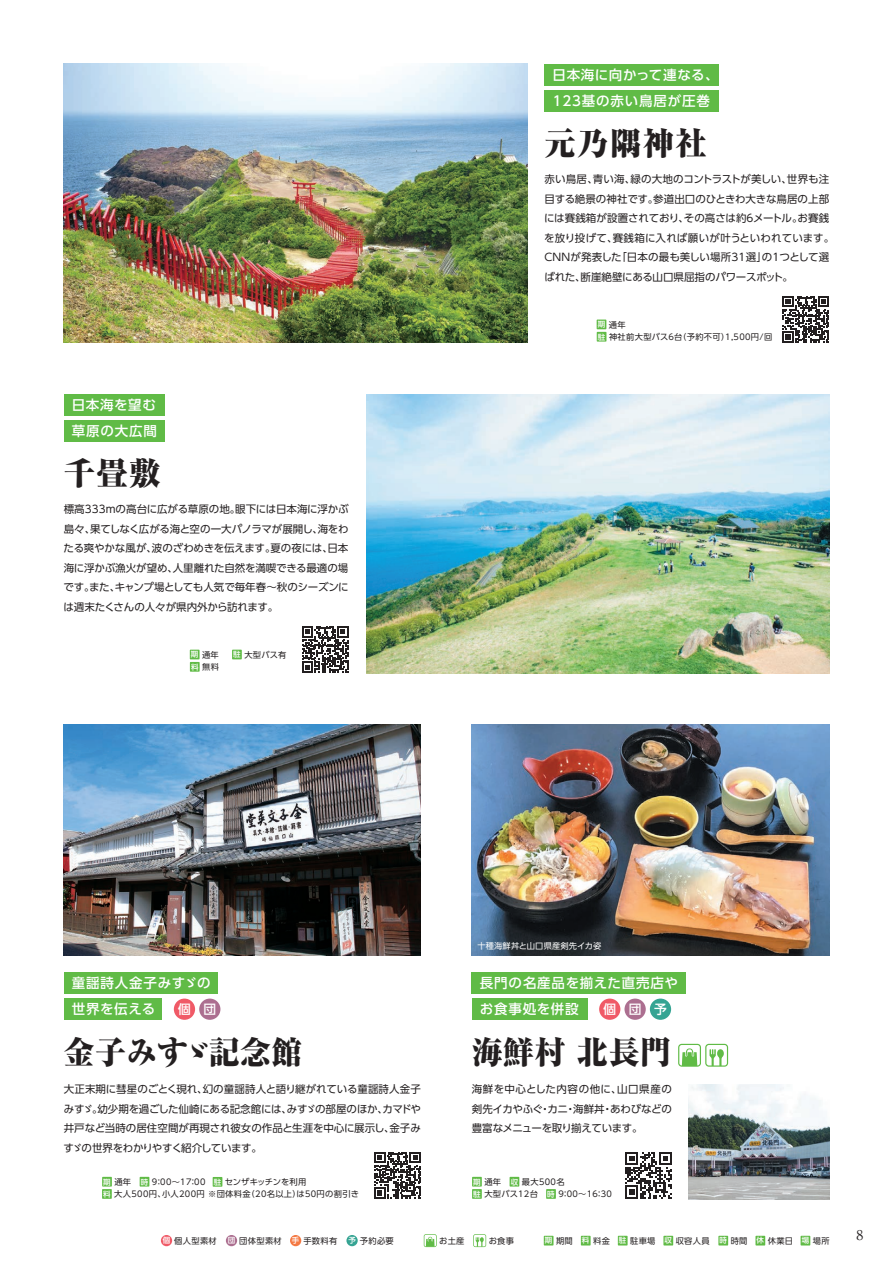
<style>
.page{position:relative;width:893px;height:1263px;background:#fff}
.page>*{position:absolute;margin:0;border:0;box-sizing:border-box;transform-origin:0 0}
.t1{font:800 expanded 31.5px "Ryumin Pr 6";letter-spacing:.02em;color:#231f20}
.t2{font:500 13.5px/26.4px "UD Shin Go Pr 6";letter-spacing:.06em;color:#fff}
.t3{font:700 13.5px "A1 Mincho Std";color:#231f20}
.t4{font:500 12.75px "UD Shin Go Pr 6";color:#fff}
.t5{font:10.5px/19.5px "UD Shin Go Pr 6";letter-spacing:-.01em;color:#231f20;text-align:justify}
.t6{font:8.25px/12.3px "UD Shin Go Pr 6";letter-spacing:.04em;color:#231f20}
.t7{font:8.25px "UD Shin Go Pr 6";letter-spacing:.015em;color:#231f20}
.t8{font:8.25px "UD Shin Go Pr 6";letter-spacing:.02em;color:#fff}
.s1{font-weight:500;font-size:7.5px;color:#fff}
</style>
<div class="page">
<img style="left:64px;top:724px;width:357px;height:231px">
<img style="left:472px;top:724px;width:357px;height:231px">
<img style="left:689px;top:1084px;width:140px;height:115px">
<img style="left:64px;top:64px;width:463px;height:279px">
<img style="left:366px;top:394px;width:463px;height:279px">
<svg style="left:782px;top:296px;width:47px;height:47px"></svg>
<svg style="left:374px;top:1152px;width:47px;height:46px"></svg>
<svg style="left:625px;top:1152px;width:47px;height:46px"></svg>
<div style="left:64px;top:972px;width:153px;height:21px;background:#60bb46"></div>
<div style="left:64px;top:998px;width:97px;height:22px;background:#60bb46"></div>
<div style="left:472px;top:972px;width:214px;height:21px;background:#60bb46"></div>
<div style="left:472px;top:998px;width:116px;height:22px;background:#60bb46"></div>
<div style="left:544px;top:64px;width:175px;height:21px;background:#60bb46"></div>
<div style="left:544px;top:90px;width:175px;height:22px;background:#60bb46"></div>
<div style="left:472px;top:1189px;width:10px;height:10px;background:#60bb46"></div>
<div style="left:546px;top:1189px;width:10px;height:10px;background:#60bb46"></div>
<div style="left:472px;top:1177px;width:10px;height:9px;background:#60bb46"></div>
<div style="left:510px;top:1177px;width:9px;height:9px;background:#60bb46"></div>
<div style="left:213px;top:1177px;width:9px;height:10px;background:#60bb46"></div>
<div style="left:102px;top:1189px;width:10px;height:10px;background:#60bb46"></div>
<div style="left:102px;top:1177px;width:10px;height:9px;background:#60bb46"></div>
<div style="left:140px;top:1177px;width:9px;height:9px;background:#60bb46"></div>
<svg style="left:678px;top:1044px;width:50px;height:23px"></svg>
<div style="left:599px;top:998px;width:21px;height:22px;background:#f05a67;border-radius:50%"></div>
<div style="left:624px;top:998px;width:22px;height:22px;background:#ac6f90;border-radius:50%"></div>
<div style="left:650px;top:998px;width:21px;height:22px;background:#35a493;border-radius:50%"></div>
<div style="left:174px;top:998px;width:21px;height:22px;background:#f05a67;border-radius:50%"></div>
<div style="left:199px;top:998px;width:21px;height:22px;background:#ac6f90;border-radius:50%"></div>
<div style="left:597px;top:320px;width:9px;height:9px;background:#60bb46"></div>
<div style="left:597px;top:332px;width:9px;height:10px;background:#60bb46"></div>
<div style="left:64px;top:394px;width:100px;height:22px;background:#60bb46"></div>
<div style="left:64px;top:420px;width:100px;height:22px;background:#60bb46"></div>
<div style="left:190px;top:650px;width:10px;height:9px;background:#60bb46"></div>
<div style="left:232px;top:650px;width:10px;height:9px;background:#60bb46"></div>
<div style="left:190px;top:662px;width:10px;height:10px;background:#60bb46"></div>
<svg style="left:302px;top:626px;width:46px;height:47px"></svg>
<div style="left:544px;top:1236px;width:9px;height:9px;background:#60bb46"></div>
<div style="left:581px;top:1236px;width:10px;height:9px;background:#60bb46"></div>
<div style="left:618px;top:1236px;width:10px;height:9px;background:#60bb46"></div>
<div style="left:663px;top:1236px;width:10px;height:9px;background:#60bb46"></div>
<div style="left:718px;top:1236px;width:10px;height:9px;background:#60bb46"></div>
<div style="left:755px;top:1236px;width:10px;height:9px;background:#60bb46"></div>
<div style="left:801px;top:1236px;width:9px;height:9px;background:#60bb46"></div>
<div style="left:161px;top:1235px;width:11px;height:11px;background:#f05a67;border-radius:50%"></div>
<div style="left:226px;top:1235px;width:11px;height:11px;background:#ac6f90;border-radius:50%"></div>
<div style="left:290px;top:1235px;width:11px;height:11px;background:#f47943;border-radius:50%"></div>
<div style="left:346px;top:1235px;width:12px;height:11px;background:#35a493;border-radius:50%"></div>
<svg style="left:473px;top:1234px;width:13px;height:13px"></svg>
<svg style="left:424px;top:1234px;width:13px;height:13px"></svg>
<p class="t2" style="left:72px;top:391px;width:87px">日本海を望む草原の大広間</p>
<h1 class="t1" style="left:64px;top:448px;width:99px">千畳敷</h1>
<p class="t5" style="left:64px;top:499px;width:287px">標高333ｍの高台に広がる草原の地。眼下には日本海に浮かぶ島々、果てしなく広がる海と空の一大パノラマが展開し、海をわたる爽やかな風が、波のざわめきを伝えます。夏の夜には、日本海に浮かぶ漁火が望め、人里離れた自然を満喫できる最適の場です。また、キャンプ場としても人気で毎年春～秋のシーズンには週末たくさんの人々が県内外から訪れます。</p>
<p class="t6" style="left:191px;top:648px;width:29px"><span class="s1">期</span>通年</p>
<p class="t6" style="left:233px;top:648px;width:55px"><span class="s1">駐</span>大型バス有</p>
<p class="t6" style="left:191px;top:660px;width:29px"><span class="s1">料</span>無料</p>
<p class="t2" style="left:552px;top:61px;width:168px">日本海に向かって連なる、<br>123基の赤い鳥居が圧巻</p>
<h1 class="t1" style="left:544px;top:118px;width:164px">元乃隅神社</h1>
<p class="t5" style="left:544px;top:169px;width:292px;text-align:left">赤い鳥居、青い海、緑の大地のコントラストが美しい、世界も注目する絶景の神社です。参道出口のひときわ大きな鳥居の上部には賽銭箱が設置されており、その高さは約6メートル。お賽銭を放り投げて、賽銭箱に入れば願いが叶うといわれています。CNNが発表した「日本の最も美しい場所31選」の1つとして選ばれた、断崖絶壁にある山口県屈指のパワースポット。</p>
<p class="t6" style="left:598px;top:318px;width:176px"><span class="s1">期</span>通年<br><span class="s1">駐</span>神社前大型バス６台（予約不可）1,500円/回</p>
<p class="t8" style="left:477px;top:939px;width:125px">十種海鮮丼と山口県産剣先イカ姿</p>
<p class="t2" style="left:480px;top:969px;width:200px">長門の名産品を揃えた直売店やお食事処を併設</p>
<p class="t2" style="left:72px;top:969px;width:140px">童謡詩人金子みすゞの世界を伝える</p>
<h1 class="t1" style="left:64px;top:1027px;width:240px">金子みすゞ記念館</h1>
<p class="t5" style="left:64px;top:1079px;width:359px">大正末期に彗星のごとく現れ、幻の童謡詩人と語り継がれている童謡詩人金子みすゞ。幼少期を過ごした仙崎にある記念館には、みすゞの部屋のほか、カマドや井戸など当時の居住空間が再現され彼女の作品と生涯を中心に展示し、金子みすゞの世界をわかりやすく紹介しています。</p>
<p class="t4" style="left:178px;top:999px;width:40px">個 団</p>
<p class="t4" style="left:603px;top:999px;width:65px">個団予</p>
<h1 class="t1" style="left:472px;top:1027px;width:201px">海鮮村 北長門</h1>
<p class="t5" style="left:472px;top:1079px;width:202px">海鮮を中心とした内容の他に、山口県産の剣先イカやふぐ・カニ・海鮮丼・あわびなどの豊富なメニューを取り揃えています。</p>
<p class="t7" style="left:103px;top:1175px;width:204px"><span class="s1">期</span>通年 <span class="s1">時</span> 9：00～17：00　<span class="s1">駐</span>センザキッチンを利用</p>
<p class="t6" style="left:473px;top:1175px;width:93px"><span class="s1">期</span>通年 <span class="s1">収</span>最大500名</p>
<p class="t6" style="left:103px;top:1187px;width:257px"><span class="s1">料</span>大人500円、小人200円 ※団体料金（20名以上）は50円の割引き</p>
<p class="t6" style="left:473px;top:1187px;width:140px"><span class="s1">駐</span>大型バス12台 <span class="s1">時</span> 9：00～16：30</p>
<p class="t6" style="left:163px;top:1234px;width:56px"><span class="s1">個</span>個人型素材</p>
<p class="t6" style="left:228px;top:1234px;width:111px"><span class="s1">団</span>団体型素材 <span class="s1">手</span>手数料有</p>
<p class="t6" style="left:348px;top:1234px;width:47px"><span class="s1">予</span>予約必要</p>
<p class="t6" style="left:439px;top:1234px;width:27px">お土産</p>
<p class="t6" style="left:489px;top:1234px;width:27px">お食事</p>
<p class="t6" style="left:545px;top:1234px;width:286px"><span class="s1">期</span>期間 <span class="s1">料</span>料金 <span class="s1">駐</span>駐車場 <span class="s1">収</span>収容人員 <span class="s1">時</span>時間 <span class="s1">休</span>休業日 <span class="s1">場</span>場所</p>
<p class="t3" style="left:856px;top:1224px;width:8px">8</p>
</div>
